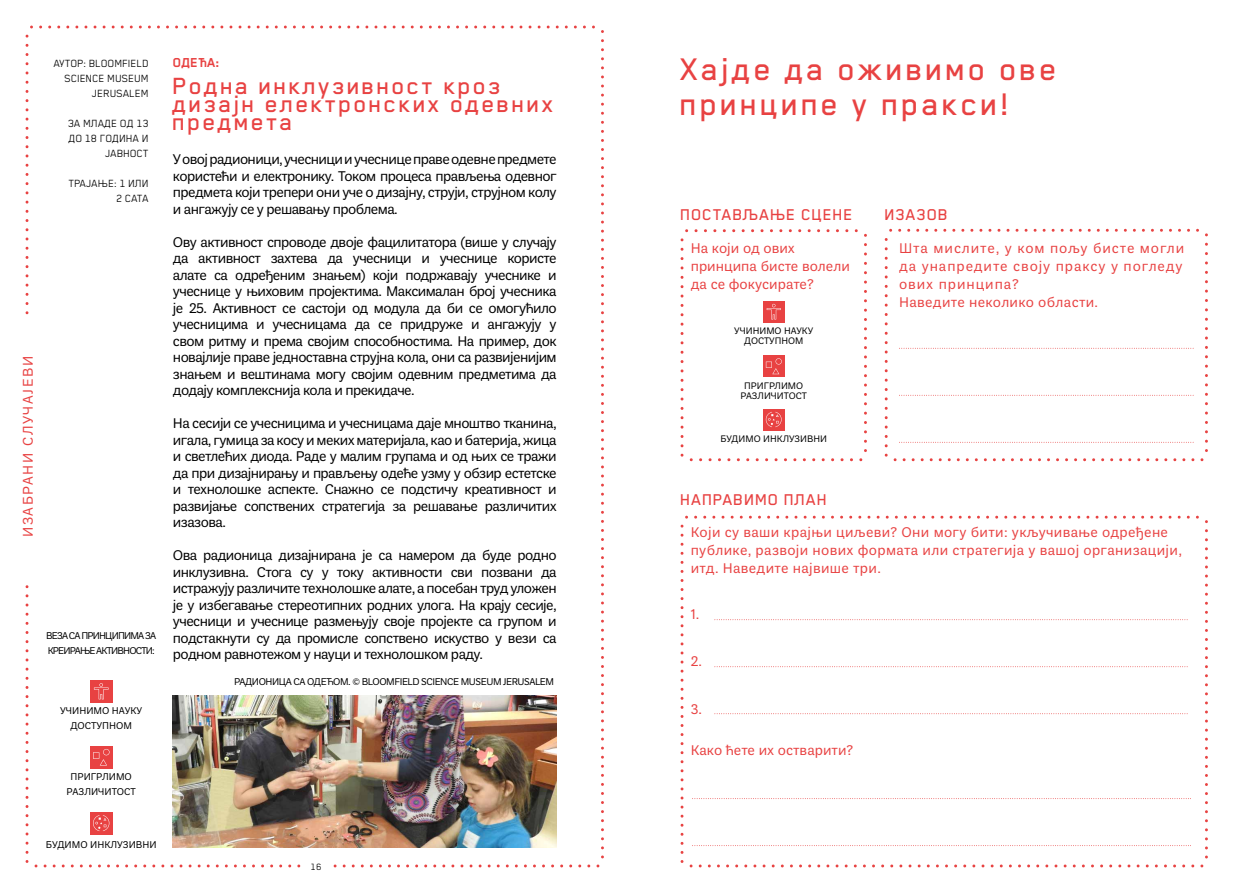
<style>
.page{position:relative;width:1259px;height:893px;background:#fff}
.page>*{position:absolute;margin:0;border:0;box-sizing:border-box;transform-origin:0 0}
.t1{font:500 36px/34.7px "Blender Pro";letter-spacing:.075em;color:#e84242}
.t2{font:500 27px "Blender Pro";letter-spacing:.075em;color:#e84242}
.t3{font:500 18px "Blender Pro";letter-spacing:.04em;color:#e84242}
.t4{font:15px/16.5px "Plan Grotesque Pro";letter-spacing:-.04em;color:#000;text-align:justify}
.t5{font:15px/18px "Plan Grotesque Pro";letter-spacing:.02em;color:#e84242}
.t6{font:15px/18px "Plan Grotesque Pro";letter-spacing:.06em;color:#e84242}
.t7{font:15px/18px "Plan Grotesque Pro";color:#e84242}
.t8{font:15px "Plan Grotesque Pro";letter-spacing:.105em;color:#e84242}
.t9{font:700 15px "Blender Pro";color:#e84242}
.t10{font:12px/15px "Blender Pro";color:#000;text-align:right}
.t11{font:10.5px/15px "Plan Grotesque Pro";color:#000;text-align:center}
.t12{font:10.5px "Plan Grotesque Pro";letter-spacing:-.04em;color:#000}
.t13{font:10.5px/15px "Plan Grotesque Pro";letter-spacing:-.08em;color:#000}
.t14{font:10.5px "Blender Pro";color:#000}
.t15{font:10.05px/10.1px "Plan Grotesque Pro";color:#000;text-align:center}
</style>
<div class="page">
<svg style="left:680px;top:535px;width:3px;height:327px"></svg>
<svg style="left:700px;top:864px;width:503px;height:3px"></svg>
<svg style="left:1205px;top:522px;width:3px;height:326px"></svg>
<svg style="left:686px;top:516px;width:502px;height:3px"></svg>
<svg style="left:26px;top:596px;width:3px;height:266px"></svg>
<svg style="left:45px;top:864px;width:554px;height:3px"></svg>
<svg style="left:601px;top:32px;width:3px;height:816px"></svg>
<svg style="left:32px;top:26px;width:552px;height:3px"></svg>
<svg style="left:26px;top:45px;width:3px;height:269px"></svg>
<div style="left:306px;top:862px;width:22px;height:9px;background:#fff"></div>
<img style="left:173px;top:696px;width:384px;height:152px">
<div style="left:90px;top:746px;width:22px;height:22px;background:#e84242"></div>
<svg style="left:93px;top:749px;width:17px;height:16px"></svg>
<div style="left:90px;top:812px;width:22px;height:22px;background:#e84242"></div>
<svg style="left:93px;top:815px;width:16px;height:16px"></svg>
<div style="left:90px;top:680px;width:22px;height:22px;background:#e84242"></div>
<svg style="left:94px;top:683px;width:15px;height:16px"></svg>
<div style="left:763px;top:355px;width:21px;height:22px;background:#e84242"></div>
<svg style="left:766px;top:358px;width:16px;height:16px"></svg>
<div style="left:763px;top:409px;width:21px;height:21px;background:#e84242"></div>
<svg style="left:766px;top:412px;width:15px;height:15px"></svg>
<div style="left:763px;top:301px;width:21px;height:21px;background:#e84242"></div>
<svg style="left:766px;top:304px;width:15px;height:15px"></svg>
<svg style="left:680px;top:249px;width:3px;height:207px"></svg>
<svg style="left:700px;top:458px;width:162px;height:3px"></svg>
<svg style="left:864px;top:235px;width:3px;height:206px"></svg>
<svg style="left:686px;top:229px;width:161px;height:3px"></svg>
<svg style="left:884px;top:249px;width:3px;height:207px"></svg>
<svg style="left:904px;top:458px;width:299px;height:3px"></svg>
<svg style="left:1205px;top:235px;width:3px;height:206px"></svg>
<svg style="left:890px;top:229px;width:298px;height:3px"></svg>
<svg style="left:899px;top:348px;width:295px;height:1px"></svg>
<svg style="left:899px;top:395px;width:295px;height:1px"></svg>
<svg style="left:899px;top:442px;width:295px;height:1px"></svg>
<svg style="left:715px;top:619px;width:473px;height:1px"></svg>
<svg style="left:715px;top:666px;width:473px;height:1px"></svg>
<svg style="left:715px;top:713px;width:473px;height:1px"></svg>
<svg style="left:692px;top:798px;width:499px;height:1px"></svg>
<svg style="left:692px;top:845px;width:499px;height:1px"></svg>
<p class="t10" style="left:54px;top:55px;width:97px">АУТОР: BLOOMFIELD<br>SCIENCE MUSEUM<br>JERUSALEM</p>
<p class="t10" style="left:68px;top:115px;width:82px">ЗА МЛАДЕ ОД 13<br>ДО 18 ГОДИНА И<br>ЈАВНОСТ</p>
<p class="t10" style="left:69px;top:175px;width:82px">ТРАЈАЊЕ: 1 ИЛИ<br>2 САТА</p>
<p class="t8" style="left:17px;top:537px;width:183px;rotate:-90deg">ИЗАБРАНИ СЛУЧАЈЕВИ</p>
<p class="t13" style="left:46px;top:627px;width:111px">ВЕЗА СА ПРИНЦИПИМА ЗА<br>КРЕИРАЊЕ АКТИВНОСТИ:</p>
<p class="t11" style="left:60px;top:703px;width:84px">УЧИНИМО НАУКУ<br>ДОСТУПНОМ</p>
<p class="t9" style="left:173px;top:54px;width:48px">ОДЕЋА:</p>
<h2 class="t2" style="left:173px;top:71px;width:330px">Родна инклузивност кроз</h2>
<h2 class="t2" style="left:173px;top:89px;width:383px">дизајн електронских одевних</h2>
<h2 class="t2" style="left:173px;top:107px;width:122px">предмета</h2>
<p class="t4" style="left:173px;top:150px;width:385px">У овој радионици, учесници и учеснице праве одевне предмете користећи и електронику. Током процеса прављења одевног предмета који трепери они уче о дизајну, струји, струјном колу и ангажују се у решавању проблема.</p>
<p class="t4" style="left:173px;top:232px;width:385px">Ову активност спроводе двоје фацилитатора (више у случају да активност захтева да учесници и учеснице користе алате са одређеним знањем) који подржавају учеснике и учеснице у њиховим пројектима. Максималан број учесника је 25. Активност се састоји од модула да би се омогућило учесницима и учесницама да се придруже и ангажују у свом ритму и према својим способностима. На пример, док новајлије праве једноставна струјна кола, они са развијенијим знањем и вештинама могу својим одевним предметима да додају комплекснија кола и прекидаче.</p>
<p class="t4" style="left:173px;top:414px;width:385px">На сесији се учесницима и учесницама даје мноштво тканина, игала, гумица за косу и меких материјала, као и батерија, жица и светлећих диода. Раде у малим групама и од њих се тражи да при дизајнирању и прављењу одеће узму у обзир естетске и технолошке аспекте. Снажно се подстичу креативност и развијање сопствених стратегија за решавање различитих изазова.</p>
<p class="t4" style="left:173px;top:546px;width:385px">Ова радионица дизајнирана је са намером да буде родно инклузивна. Стога су у току активности сви позвани да истражују различите технолошке алате, а посебан труд уложен је у избегавање стереотипних родних улога. На крају сесије, учесници и учеснице размењују своје пројекте са групом и подстакнути су да промисле сопствено искуство у вези са родном равнотежом у науци и технолошком раду.</p>
<p class="t12" style="left:234px;top:674px;width:321px">РАДИОНИЦА СА ОДЕЋОМ. © BLOOMFIELD SCIENCE MUSEUM JERUSALEM</p>
<p class="t11" style="left:67px;top:769px;width:71px">ПРИГРЛИМО<br>РАЗЛИЧИТОСТ</p>
<p class="t11" style="left:46px;top:836px;width:112px">БУДИМО ИНКЛУЗИВНИ</p>
<p class="t14" style="left:311px;top:861px;width:13px">16</p>
<h1 class="t1" style="left:680px;top:51px;width:378px">Хајде да оживимо ове принципе у пракси!</h1>
<p class="t3" style="left:680px;top:205px;width:174px">ПОСТАВЉАЊЕ СЦЕНЕ</p>
<p class="t7" style="left:691px;top:238px;width:161px">На који од ових принципа бисте волели да се фокусирате?</p>
<p class="t15" style="left:734px;top:325px;width:80px">УЧИНИМО НАУКУ<br>ДОСТУПНОМ</p>
<p class="t15" style="left:740px;top:380px;width:68px">ПРИГРЛИМО<br>РАЗЛИЧИТОСТ</p>
<p class="t15" style="left:720px;top:433px;width:108px">БУДИМО ИНКЛУЗИВНИ</p>
<p class="t3" style="left:680px;top:490px;width:148px">НАПРАВИМО ПЛАН</p>
<p class="t3" style="left:884px;top:205px;width:65px">ИЗАЗОВ</p>
<p class="t6" style="left:899px;top:238px;width:287px">Шта мислите, у ком пољу бисте могли да унапредите своју праксу у погледу ових принципа?<br>Наведите неколико области.</p>
<p class="t5" style="left:691px;top:522px;width:493px">Који су ваши крајњи циљеви? Они могу бити: укључивање одређене публике, развоји нових формата или стратегија у вашој организацији, итд. Наведите највише три.</p>
<p class="t5" style="left:691px;top:604px;width:10px">1.</p>
<p class="t5" style="left:691px;top:651px;width:13px">2.</p>
<p class="t5" style="left:691px;top:699px;width:13px">3.</p>
<p class="t7" style="left:691px;top:740px;width:164px">Како ћете их остварити?</p>
</div>
